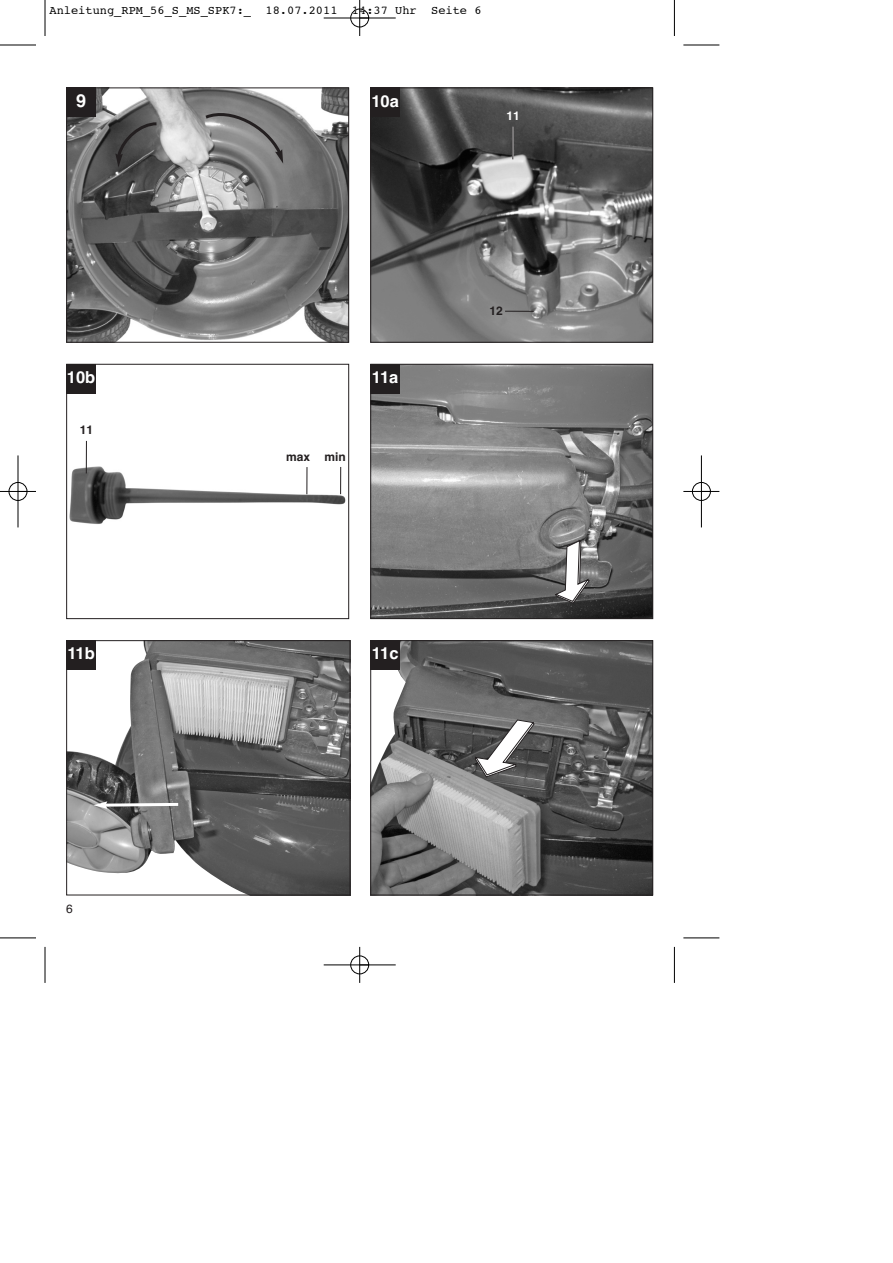
<style>
.page{position:relative;width:893px;height:1263px;background:#fff}
.page>*{position:absolute;margin:0;border:0;box-sizing:border-box;transform-origin:0 0}
.t1{font:700 18px "Helvetica";color:#fff}
.t2{font:700 16.5px "Helvetica";color:#fff}
.t3{font:12px "Courier";color:#000}
.t4{font:700 12px "Helvetica";color:#231f20}
.t5{font:700 12px "Helvetica";color:#fff}
.t6{font:12px "Helvetica";color:#231f20}
</style>
<div class="page">
<img style="left:69px;top:452px;width:277px;height:72px">
<div style="left:66px;top:364px;width:283px;height:255px;border:1px solid #231f20"></div>
<div style="left:66px;top:364px;width:30px;height:30px;background:#231f20"></div>
<img style="left:68px;top:642px;width:280px;height:251px">
<div style="left:66px;top:640px;width:284px;height:255px;border:1px solid #231f20"></div>
<div style="left:66px;top:640px;width:30px;height:30px;background:#231f20"></div>
<img style="left:372px;top:642px;width:279px;height:251px">
<div style="left:370px;top:640px;width:283px;height:255px;border:1px solid #231f20"></div>
<div style="left:370px;top:640px;width:30px;height:30px;background:#231f20"></div>
<img style="left:372px;top:366px;width:279px;height:251px">
<div style="left:370px;top:364px;width:283px;height:255px;border:1px solid #231f20"></div>
<div style="left:370px;top:364px;width:30px;height:30px;background:#231f20"></div>
<svg style="left:94px;top:801px;width:87px;height:8px"></svg>
<hr style="left:86px;top:441px;width:1px;height:32px;background:#231f20">
<svg style="left:306px;top:467px;width:1px;height:27px"></svg>
<svg style="left:340px;top:467px;width:1px;height:27px"></svg>
<img style="left:372px;top:90px;width:279px;height:251px">
<div style="left:370px;top:88px;width:283px;height:255px;border:1px solid #231f20"></div>
<div style="left:370px;top:88px;width:30px;height:29px;background:#231f20"></div>
<hr style="left:512px;top:127px;width:2px;height:32px;background:#fff">
<hr style="left:512px;top:127px;width:1px;height:32px;background:#231f20">
<svg style="left:505px;top:311px;width:29px;height:1px"></svg>
<img style="left:68px;top:90px;width:279px;height:251px">
<div style="left:66px;top:88px;width:283px;height:255px;border:1px solid #231f20"></div>
<div style="left:66px;top:88px;width:30px;height:29px;background:#231f20"></div>
<svg style="left:202px;top:107px;width:81px;height:57px;background:#858484"></svg>
<svg style="left:115px;top:121px;width:44px;height:46px;background:#494949"></svg>
<svg style="left:475px;top:719px;width:60px;height:59px"></svg>
<svg style="left:555px;top:540px;width:35px;height:64px"></svg>
<hr style="left:45px;top:0;width:1px;height:36px;background:#000">
<hr style="left:0;top:45px;width:36px;height:1px;background:#000">
<hr style="left:674px;top:0;width:1px;height:36px;background:#000">
<hr style="left:683px;top:45px;width:36px;height:1px;background:#000">
<hr style="left:45px;top:947px;width:1px;height:36px;background:#000">
<hr style="left:0;top:938px;width:36px;height:1px;background:#000">
<hr style="left:674px;top:947px;width:1px;height:36px;background:#000">
<hr style="left:683px;top:938px;width:36px;height:1px;background:#000">
<div style="left:692px;top:482px;width:19px;height:19px;border:1px solid #fff;border-radius:50%"></div>
<hr style="left:324px;top:18px;width:72px;height:1px;background:#000">
<hr style="left:324px;top:965px;width:72px;height:1px;background:#000">
<hr style="left:18px;top:455px;width:1px;height:72px;background:#000">
<hr style="left:701px;top:455px;width:1px;height:72px;background:#000">
<hr style="left:359px;top:0;width:1px;height:36px;background:#000">
<hr style="left:359px;top:947px;width:1px;height:36px;background:#000">
<hr style="left:0;top:491px;width:36px;height:1px;background:#000">
<hr style="left:683px;top:491px;width:36px;height:1px;background:#000">
<div style="left:350px;top:9px;width:19px;height:18px;border:1px solid #000;border-radius:50%"></div>
<div style="left:350px;top:956px;width:19px;height:18px;border:1px solid #000;border-radius:50%"></div>
<div style="left:9px;top:482px;width:18px;height:19px;border:1px solid #000;border-radius:50%"></div>
<div style="left:692px;top:482px;width:18px;height:19px;border:1px solid #000;border-radius:50%"></div>
<p class="t3" style="left:50px;top:4px;width:434px">Anleitung_RPM_56_S_MS_SPK7:_ 18.07.2011 14:37 Uhr Seite 6</p>
<h1 class="t1" style="left:76px;top:94px;width:12px">9</h1>
<h2 class="t2" style="left:371px;top:95px;width:29px">10a</h2>
<p class="t5" style="left:506px;top:112px;width:15px">11</p>
<h2 class="t2" style="left:67px;top:371px;width:30px">10b</h2>
<p class="t4" style="left:80px;top:426px;width:15px">11</p>
<p class="t4" style="left:286px;top:452px;width:61px">max min</p>
<h2 class="t2" style="left:372px;top:371px;width:28px">11a</h2>
<p class="t4" style="left:489px;top:306px;width:15px">12</p>
<h2 class="t2" style="left:67px;top:648px;width:29px">11b</h2>
<h2 class="t2" style="left:372px;top:648px;width:28px">11c</h2>
<p class="t6" style="left:66px;top:904px;width:8px">6</p>
</div>
